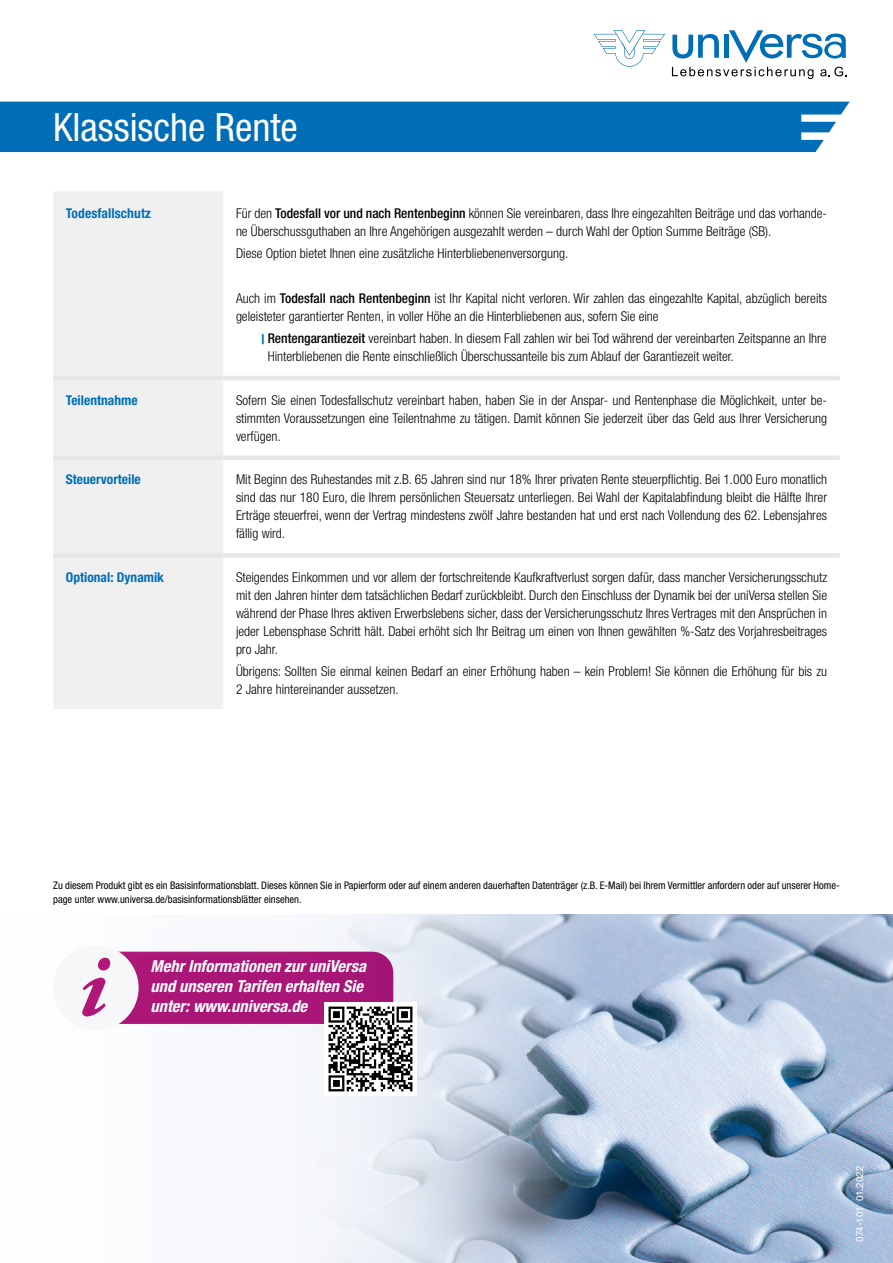
<style>
.page{position:relative;width:893px;height:1263px;background:#fff}
.page>*{position:absolute;margin:0;border:0;box-sizing:border-box;transform-origin:0 0}
.t1{font:italic 700 90.9px "Adobe Garamond Pro";color:#b01779}
.t2{font:condensed 39px "Helvetica Neue LT Std";color:#fff}
.t3{font:italic 700 condensed 16.5px/19.8px "Helvetica Neue LT Std";color:#fff}
.t4{font:300 condensed 13.5px/18px "Helvetica Neue LT Std";color:#000}
.t5{font:700 condensed 13.5px "Helvetica Neue LT Std";color:#006eb7}
.t6{font:condensed 10.5px/13.5px "Helvetica Neue LT Std";color:#000}
.t7{font:9.75px "Helvetica Neue LT Std";letter-spacing:-.005em;color:#fff}
.s1{font-weight:500}
.s2{font-weight:700;color:#006eb7}
</style>
<div class="page">
<div style="left:0;top:914px;width:893px;height:349px;background:#f6f8fc"></div>
<img style="left:351px;top:963px;width:542px;height:300px">
<div style="left:0;top:102px;width:850px;height:50px;background:#006eb7"></div>
<svg style="left:672px;top:30px;width:174px;height:49px"></svg>
<svg style="left:594px;top:30px;width:71px;height:37px"></svg>
<div style="left:53px;top:192px;width:170px;height:517px;background:#f0f0f0"></div>
<hr style="left:53px;top:376px;width:170px;height:4px;background:#e7e7e7">
<hr style="left:223px;top:376px;width:617px;height:4px;background:#e7e7e7">
<div style="left:53px;top:455px;width:170px;height:5px;background:#e7e7e7"></div>
<div style="left:223px;top:455px;width:617px;height:5px;background:#e7e7e7"></div>
<div style="left:53px;top:553px;width:170px;height:5px;background:#e7e7e7"></div>
<div style="left:223px;top:553px;width:617px;height:5px;background:#e7e7e7"></div>
<div style="left:119px;top:963px;width:274px;height:61px;background:#a91677"></div>
<div style="left:53px;top:945px;width:86px;height:85px;background:#f6f7f9;border-radius:50%"></div>
<img style="left:324px;top:1003px;width:92px;height:92px">
<div style="left:0;top:822px;width:893px;height:141px;background:#fff;opacity:.75"></div>
<h2 class="t2" style="left:53px;top:104px;width:246px">Klassische Rente</h2>
<p class="t5" style="left:66px;top:205px;width:87px">Todesfallschutz</p>
<p class="t4" style="left:236px;top:204px;width:593px">Für den <span class="s1">Todesfall vor und nach Rentenbeginn</span> können Sie vereinbaren, dass Ihre eingezahlten Beiträge und das vorhande&shy;ne Überschussguthaben an Ihre Angehörigen ausgezahlt werden – durch Wahl der Option Summe Beiträge (SB).</p>
<p class="t4" style="left:236px;top:244px;width:334px">Diese Option bietet Ihnen eine zusätzliche Hinterbliebenenversorgung.</p>
<p class="t4" style="left:236px;top:289px;width:593px">Auch im <span class="s1">Todesfall nach Rentenbeginn</span> ist Ihr Kapital nicht verloren. Wir zahlen das eingezahlte Kapital, abzüglich bereits geleisteter garantierter Renten, in voller Höhe an die Hinterbliebenen aus, sofern Sie eine</p>
<p class="t4" style="left:268px;top:329px;width:560px;text-indent:-6px"><span class="s2">|</span> <span class="s1">Rentengarantiezeit</span> vereinbart haben. In diesem Fall zahlen wir bei Tod während der vereinbarten Zeitspanne an Ihre<br>Hinterbliebenen die Rente einschließlich Überschussanteile bis zum Ablauf der Garantiezeit weiter.</p>
<p class="t5" style="left:66px;top:392px;width:73px">Teilentnahme</p>
<p class="t4" style="left:236px;top:391px;width:593px;text-align:justify">Sofern Sie einen Todesfallschutz vereinbart haben, haben Sie in der Anspar- und Rentenphase die Möglichkeit, unter be&shy;stimmten Voraussetzungen eine Teilentnahme zu tätigen. Damit können Sie jederzeit über das Geld aus Ihrer Versicherung verfügen.</p>
<p class="t5" style="left:66px;top:471px;width:76px">Steuervorteile</p>
<p class="t4" style="left:236px;top:470px;width:593px;text-align:justify">Mit Beginn des Ruhestandes mit z.B. 65 Jahren sind nur 18% Ihrer privaten Rente steuerpflichtig. Bei 1.000 Euro monatlich sind das nur 180 Euro, die Ihrem persönlichen Steuersatz unterliegen. Bei Wahl der Kapitalabfindung bleibt die Hälfte Ihrer Erträge steuerfrei, wenn der Vertrag mindestens zwölf Jahre bestanden hat und erst nach Vollendung des 62. Lebensjahres fällig wird.</p>
<p class="t5" style="left:66px;top:569px;width:100px">Optional: Dynamik</p>
<p class="t4" style="left:236px;top:568px;width:593px;text-align:justify">Steigendes Einkommen und vor allem der fortschreitende Kaufkraftverlust sorgen dafür, dass mancher Versicherungsschutz mit den Jahren hinter dem tatsächlichen Bedarf zurückbleibt. Durch den Einschluss der Dynamik bei der uniVersa stellen Sie während der Phase Ihres aktiven Erwerbslebens sicher, dass der Versicherungsschutz Ihres Vertrages mit den Ansprüchen in jeder Lebensphase Schritt hält. Dabei erhöht sich Ihr Beitrag um einen von Ihnen gewählten %-Satz des Vorjahresbeitrages pro Jahr.</p>
<p class="t4" style="left:236px;top:662px;width:593px">Übrigens: Sollten Sie einmal keinen Bedarf an einer Erhöhung haben – kein Problem! Sie können die Erhöhung für bis zu<br>2 Jahre hintereinander aussetzen.</p>
<p class="t6" style="left:53px;top:879px;width:788px">Zu diesem Produkt gibt es ein Basisinformationsblatt. Dieses können Sie in Papierform oder auf einem anderen dauerhaften Datenträger (z.B. E-Mail) bei Ihrem Vermittler anfordern oder auf unserer Home&shy;page unter www.universa.de/basisinformationsblätter einsehen.</p>
<h1 class="t1" style="left:78px;top:934px;width:30px">i</h1>
<p class="t3" style="left:151px;top:957px;width:217px">Mehr Informationen zur uniVersa und unseren Tarifen erhalten Sie unter: www.universa.de</p>
<p class="t7" style="left:854px;top:1242px;width:78px;rotate:-90deg">074-101 01.2022</p>
</div>
